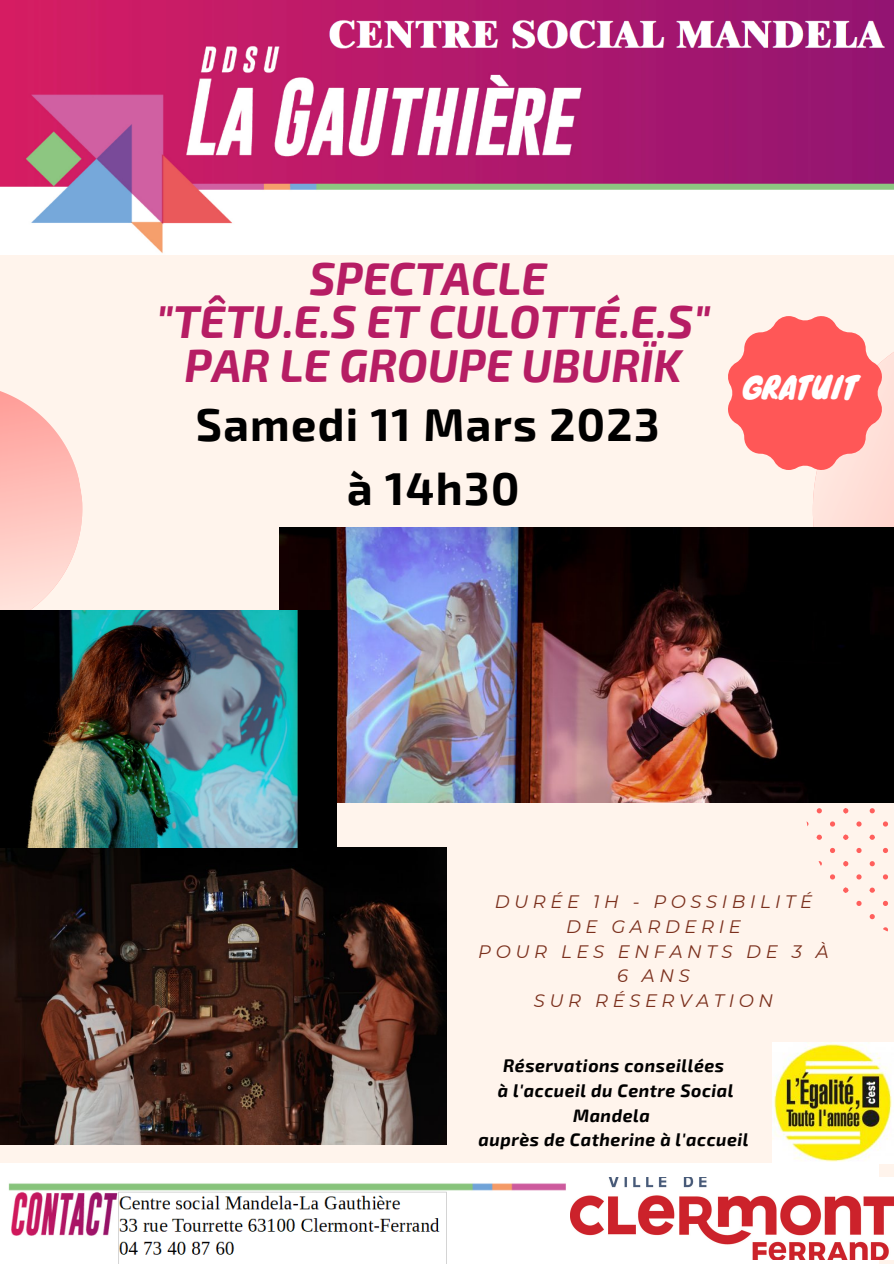
<style>
.page{position:relative;width:894px;height:1264px;background:#fff}
.page>*{position:absolute;margin:0;border:0;box-sizing:border-box;transform-origin:0 0}
.t1{font:italic 700 45.15px/44px "Exo 2";color:#b61d64;text-align:center}
.t2{font:700 45px/64.2px "Exo 2";letter-spacing:.03em;color:#000;text-align:center}
.t3{font:29.7px "Knewave";color:#fff}
.t4{font:italic 18px/24.8px "Montserrat";letter-spacing:.255em;color:#7b301d;text-align:center}
.t5{font:italic 700 17.7px/24.6px "Exo 2";letter-spacing:.03em;color:#000;text-align:center}
</style>
<div class="page">
<div style="left:0;top:0;width:893px;height:1263px;background:#fff4ec"></div>
<div style="left:812px;top:352px;width:81px;height:175px;background:#ffdfd8"></div>
<svg style="left:0;top:391px;width:83px;height:219px"></svg>
<img style="left:0;top:0;width:893px;height:254px">
<svg style="left:869px;top:808px;width:5px;height:5px"></svg>
<svg style="left:856px;top:821px;width:5px;height:5px"></svg>
<svg style="left:883px;top:821px;width:4px;height:5px"></svg>
<svg style="left:869px;top:861px;width:5px;height:5px"></svg>
<svg style="left:856px;top:874px;width:5px;height:5px"></svg>
<svg style="left:883px;top:874px;width:4px;height:5px"></svg>
<svg style="left:856px;top:848px;width:5px;height:5px"></svg>
<svg style="left:882px;top:847px;width:5px;height:6px"></svg>
<svg style="left:869px;top:834px;width:5px;height:5px"></svg>
<svg style="left:869px;top:914px;width:5px;height:5px"></svg>
<svg style="left:883px;top:927px;width:4px;height:4px"></svg>
<svg style="left:856px;top:900px;width:5px;height:6px"></svg>
<svg style="left:882px;top:900px;width:5px;height:6px"></svg>
<svg style="left:869px;top:887px;width:5px;height:5px"></svg>
<svg style="left:843px;top:808px;width:5px;height:5px"></svg>
<svg style="left:816px;top:808px;width:5px;height:5px"></svg>
<svg style="left:830px;top:821px;width:4px;height:5px"></svg>
<svg style="left:843px;top:861px;width:5px;height:5px"></svg>
<svg style="left:830px;top:874px;width:4px;height:5px"></svg>
<svg style="left:830px;top:847px;width:4px;height:6px"></svg>
<svg style="left:843px;top:834px;width:5px;height:5px"></svg>
<svg style="left:816px;top:834px;width:5px;height:5px"></svg>
<svg style="left:843px;top:887px;width:5px;height:5px"></svg>
<svg style="left:728px;top:316px;width:153px;height:154px"></svg>
<img style="left:0;top:1163px;width:878px;height:100px">
<img style="left:570px;top:1177px;width:323px;height:81px">
<img style="left:279px;top:527px;width:614px;height:275px">
<img style="left:772px;top:1042px;width:121px;height:121px">
<img style="left:0;top:847px;width:446px;height:297px">
<img style="left:0;top:610px;width:337px;height:237px">
<h1 class="t1" style="left:156px;top:254px;width:555px">SPECTACLE<br>"TÊTU.E.S ET CULOTTÉ.E.S"<br>PAR LE GROUPE UBURÏK</h1>
<h2 class="t2" style="left:196px;top:390px;width:465px">Samedi 11 Mars 2023 à 14h30</h2>
<h3 class="t3" style="left:743px;top:364px;width:115px">GRATUIT</h3>
<p class="t4" style="left:478px;top:889px;width:352px">DURÉE 1H - POSSIBILITÉ<br>DE GARDERIE<br>POUR LES ENFANTS DE 3 À<br>6 ANS<br>SUR RÉSERVATION</p>
<p class="t5" style="left:478px;top:1052px;width:271px">Réservations conseillées<br>à l'accueil du Centre Social<br>Mandela<br>auprès de Catherine à l'accueil</p>
</div>
